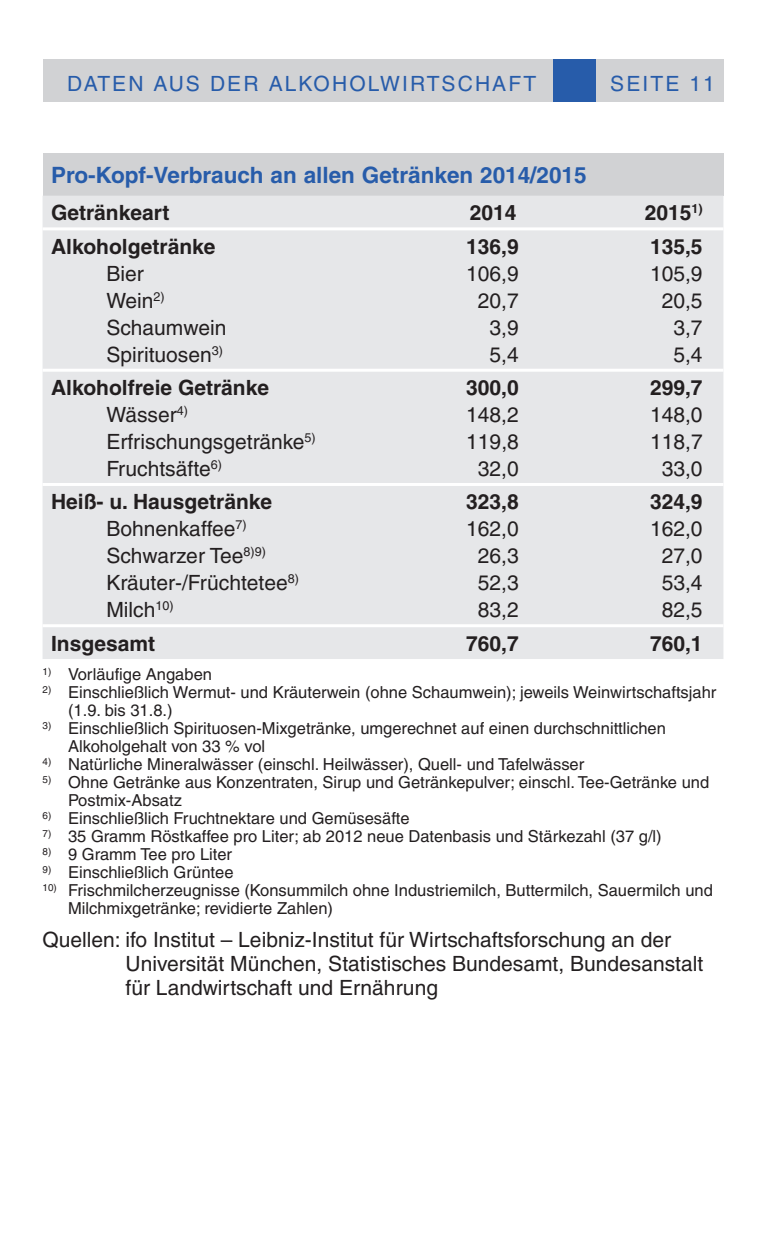
<style>
.page{position:relative;width:766px;height:1259px;background:#fff}
.page>*{position:absolute;margin:0;border:0;box-sizing:border-box;transform-origin:0 0}
.t1{font:700 22.5px "Helvetica LT";color:#275caa}
.t2{font:21px/24px "Helvetica LT";color:#231f20}
.t3{font:700 21px "Helvetica LT";color:#231f20}
.t4{font:21px "Helvetica LT";letter-spacing:.1em;color:#275caa}
.t5{font:16.5px/18px "Helvetica LT";color:#231f20}
</style>
<div class="page">
<div style="left:43px;top:60px;width:680px;height:42px;background:#d1d2d4"></div>
<div style="left:553px;top:60px;width:42px;height:42px;background:#275caa"></div>
<div style="left:43px;top:153px;width:680px;height:43px;background:#d1d2d4"></div>
<div style="left:43px;top:196px;width:680px;height:463px;background:#e6e7e9"></div>
<hr style="left:43px;top:227px;width:680px;height:3px;background:#fff">
<hr style="left:43px;top:369px;width:680px;height:3px;background:#fff">
<hr style="left:43px;top:483px;width:680px;height:3px;background:#fff">
<hr style="left:43px;top:624px;width:680px;height:3px;background:#fff">
<p class="t4" style="left:67px;top:71px;width:470px">DATEN AUS DER ALKOHOLWIRTSCHAFT</p>
<p class="t4" style="left:610px;top:71px;width:106px">SEITE 11</p>
<h1 class="t1" style="left:51px;top:161px;width:537px">Pro-Kopf-Verbrauch an allen Getränken 2014/2015</h1>
<p class="t3" style="left:51px;top:200px;width:120px">Getränkeart</p>
<p class="t3" style="left:469px;top:200px;width:48px">2014</p>
<p class="t3" style="left:644px;top:200px;width:59px">2015<sup>1)</sup></p>
<p class="t3" style="left:51px;top:233px;width:166px">Alkoholgetränke</p>
<p class="t3" style="left:466px;top:233px;width:54px">136,9</p>
<p class="t3" style="left:650px;top:233px;width:54px">135,5</p>
<p class="t2" style="left:106px;top:261px;width:39px">Bier</p>
<p class="t2" style="left:466px;top:261px;width:54px">106,9</p>
<p class="t2" style="left:650px;top:261px;width:54px">105,9</p>
<p class="t2" style="left:106px;top:288px;width:60px">Wein<sup>2)</sup></p>
<p class="t2" style="left:478px;top:288px;width:42px">20,7</p>
<p class="t2" style="left:661px;top:288px;width:42px">20,5</p>
<p class="t2" style="left:106px;top:315px;width:121px">Schaumwein</p>
<p class="t2" style="left:489px;top:315px;width:31px">3,9</p>
<p class="t2" style="left:673px;top:315px;width:31px">3,7</p>
<p class="t2" style="left:106px;top:342px;width:118px">Spirituosen<sup>3)</sup></p>
<p class="t2" style="left:489px;top:342px;width:31px">5,4</p>
<p class="t2" style="left:673px;top:342px;width:31px">5,4</p>
<p class="t3" style="left:51px;top:375px;width:219px">Alkoholfreie Getränke</p>
<p class="t3" style="left:466px;top:375px;width:54px">300,0</p>
<p class="t3" style="left:650px;top:375px;width:54px">299,7</p>
<p class="t2" style="left:106px;top:402px;width:83px">Wässer<sup>4)</sup></p>
<p class="t2" style="left:466px;top:402px;width:54px">148,2</p>
<p class="t2" style="left:650px;top:402px;width:54px">148,0</p>
<p class="t2" style="left:106px;top:429px;width:211px">Erfrischungsgetränke<sup>5)</sup></p>
<p class="t2" style="left:466px;top:429px;width:54px">119,8</p>
<p class="t2" style="left:650px;top:429px;width:54px">118,7</p>
<p class="t2" style="left:106px;top:456px;width:117px">Fruchtsäfte<sup>6)</sup></p>
<p class="t2" style="left:478px;top:456px;width:42px">32,0</p>
<p class="t2" style="left:661px;top:456px;width:42px">33,0</p>
<p class="t3" style="left:51px;top:489px;width:223px">Heiß- u. Hausgetränke</p>
<p class="t3" style="left:466px;top:489px;width:54px">323,8</p>
<p class="t3" style="left:650px;top:489px;width:54px">324,9</p>
<p class="t2" style="left:106px;top:517px;width:142px">Bohnenkaffee<sup>7)</sup></p>
<p class="t2" style="left:466px;top:517px;width:54px">162,0</p>
<p class="t2" style="left:650px;top:517px;width:54px">162,0</p>
<p class="t2" style="left:106px;top:544px;width:161px">Schwarzer Tee<sup>8)9)</sup></p>
<p class="t2" style="left:478px;top:544px;width:42px">26,3</p>
<p class="t2" style="left:661px;top:544px;width:42px">27,0</p>
<p class="t2" style="left:106px;top:571px;width:194px">Kräuter-/Früchtetee<sup>8)</sup></p>
<p class="t2" style="left:478px;top:571px;width:42px">52,3</p>
<p class="t2" style="left:661px;top:571px;width:42px">53,4</p>
<p class="t2" style="left:106px;top:598px;width:69px">Milch<sup>10)</sup></p>
<p class="t2" style="left:478px;top:598px;width:42px">83,2</p>
<p class="t2" style="left:661px;top:598px;width:42px">82,5</p>
<p class="t3" style="left:51px;top:630px;width:106px">Insgesamt</p>
<p class="t3" style="left:466px;top:630px;width:54px">760,7</p>
<p class="t3" style="left:650px;top:630px;width:54px">760,1</p>
<p class="t5" style="left:43px;top:665px;width:171px"><sup>1)</sup> Vorläufige Angaben</p>
<p class="t5" style="left:68px;top:683px;width:649px;text-indent:-26px"><sup>2)</sup> Einschließlich Wermut- und Kräuterwein (ohne Schaumwein); jeweils Weinwirtschaftsjahr (1.9. bis 31.8.)</p>
<p class="t5" style="left:68px;top:719px;width:599px;text-indent:-26px"><sup>3)</sup> Einschließlich Spirituosen-Mixgetränke, umgerechnet auf einen durchschnittlichen<br>Alkoholgehalt von 33 % vol</p>
<p class="t5" style="left:43px;top:755px;width:543px"><sup>4)</sup> Natürliche Mineralwässer (einschl. Heilwässer), Quell- und Tafelwässer</p>
<p class="t5" style="left:68px;top:773px;width:642px;text-indent:-26px"><sup>5)</sup> Ohne Getränke aus Konzentraten, Sirup und Getränkepulver; einschl. Tee-Getränke und<br>Postmix-Absatz</p>
<p class="t5" style="left:43px;top:809px;width:368px"><sup>6)</sup> Einschließlich Fruchtnektare und Gemüsesäfte</p>
<p class="t5" style="left:43px;top:827px;width:620px"><sup>7)</sup> 35 Gramm Röstkaffee pro Liter; ab 2012 neue Datenbasis und Stärkezahl (37 g/l)</p>
<p class="t5" style="left:43px;top:845px;width:191px"><sup>8)</sup> 9 Gramm Tee pro Liter</p>
<p class="t5" style="left:43px;top:863px;width:192px"><sup>9)</sup> Einschließlich Grüntee</p>
<p class="t5" style="left:68px;top:881px;width:646px;text-indent:-26px"><sup>10)</sup> Frischmilcherzeugnisse (Konsummilch ohne Industriemilch, Buttermilch, Sauermilch und<br>Milchmixgetränke; revidierte Zahlen)</p>
<p class="t2" style="left:126px;top:927px;width:579px;text-indent:-83px">Quellen: ifo Institut – Leibniz-Institut für Wirtschaftsforschung an der<br>Universität München, Statistisches Bundesamt, Bundesanstalt für Landwirtschaft und Ernährung</p>
</div>
